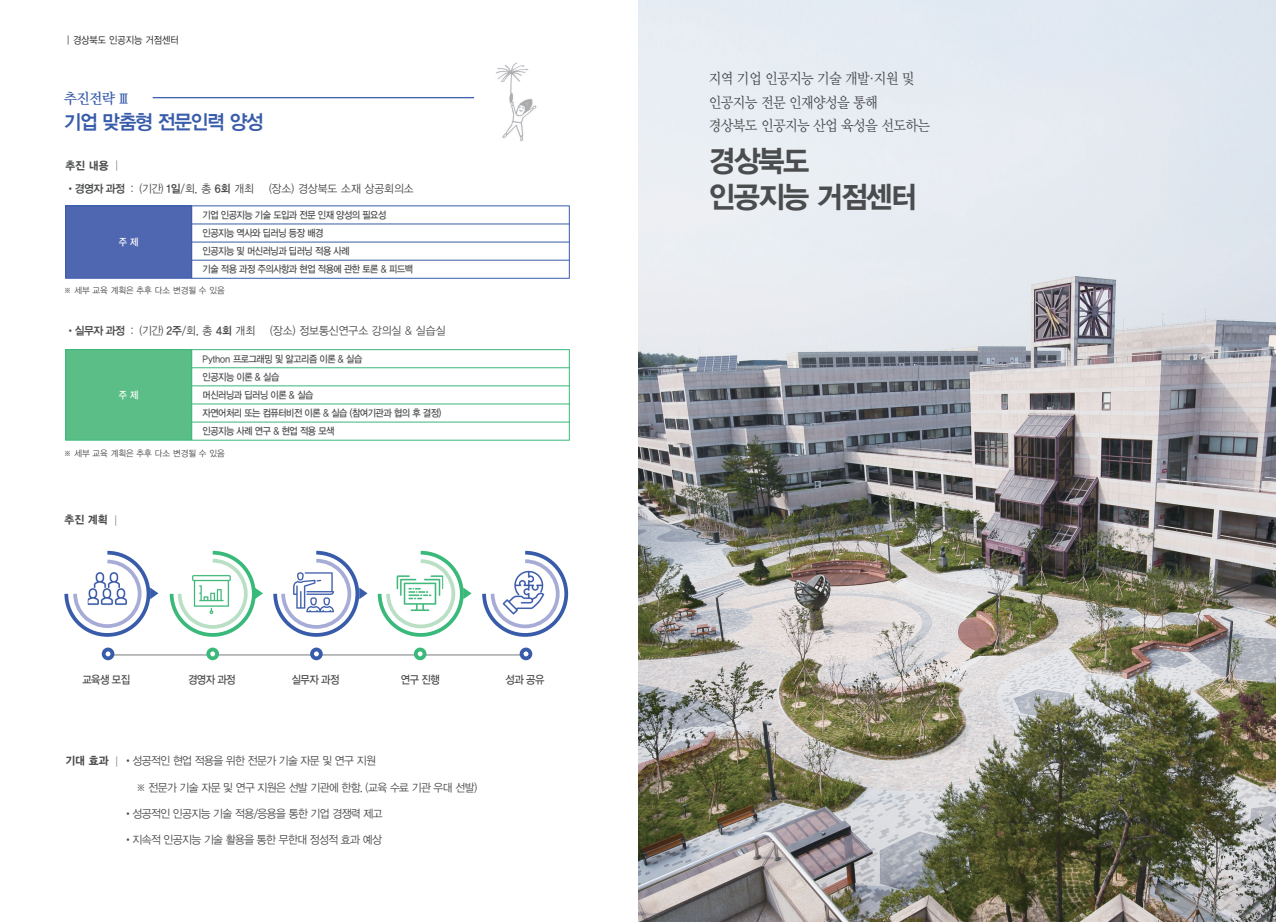
<style>
.page{position:relative;width:1276px;height:922px;background:#fff}
.page>*{position:absolute;margin:0;border:0;box-sizing:border-box;transform-origin:0 0}
.t1{font:30px/36px "YDVYGO155";letter-spacing:-.05em;color:#4b4c4d;scale:.95 1}
.t2{font:20px "YDVYGO14";letter-spacing:-.05em;color:#385caa;scale:.95 1}
.t3{font:15px/23.8px "YDVY Mj O13";letter-spacing:-.05em;color:#4b4c4d;scale:.9 1}
.t4{font:15px "YDVY Mj O14";letter-spacing:-.05em;color:#385caa;scale:.95 1}
.t5{font:11.25px "YDVYGO12";letter-spacing:-.05em;color:#4b4c4d;scale:.95 1}
.t6{font:11.25px "YDVYGO12";color:#4b4c4d;scale:.95 1}
.t7{font:11.25px "YDVYGO13";letter-spacing:-.05em;color:#4b4c4d;scale:.9 1}
.t8{font:11.25px "YDVYGO15";color:#4b4c4d;scale:.95 1}
.t9{font:10px/18.1px "YDVYGO13";letter-spacing:-.05em;color:#4b4c4d;scale:.9 1}
.t10{font:10px "YDVYGO12";color:#231f20;scale:.9 1}
.t11{font:10px "YDVYGO13";color:#fff;scale:.9 1}
.t12{font:8.75px "YDVYGO12";color:#4b4c4d;scale:.95 1}
.s1{font-family:"YDVYGO14"}
.s2{font-family:"YDVYGO15"}
</style>
<div class="page">
<img style="left:638px;top:0;width:638px;height:921px">
<hr style="left:153px;top:97px;width:411px;height:1px;background:#385caa">
<hr style="left:108px;top:654px;width:418px;height:1px;background:#939598">
<svg style="left:64px;top:550px;width:94px;height:87px"></svg>
<img style="left:88px;top:564px;width:47px;height:46px">
<svg style="left:169px;top:550px;width:94px;height:87px"></svg>
<img style="left:183px;top:564px;width:58px;height:51px">
<svg style="left:273px;top:550px;width:94px;height:87px"></svg>
<img style="left:287px;top:564px;width:57px;height:48px">
<svg style="left:377px;top:550px;width:94px;height:87px"></svg>
<img style="left:391px;top:564px;width:52px;height:48px">
<svg style="left:482px;top:550px;width:87px;height:87px"></svg>
<img style="left:496px;top:564px;width:57px;height:52px">
<svg style="left:102px;top:647px;width:12px;height:13px"></svg>
<svg style="left:206px;top:647px;width:13px;height:13px"></svg>
<svg style="left:310px;top:647px;width:13px;height:13px"></svg>
<svg style="left:414px;top:647px;width:12px;height:13px"></svg>
<svg style="left:519px;top:647px;width:13px;height:13px"></svg>
<div style="left:65px;top:206px;width:127px;height:72px;background:#4f67b0"></div>
<hr style="left:65px;top:206px;width:1px;height:72px;background:#385caa">
<hr style="left:191px;top:206px;width:1px;height:72px;background:#385caa">
<hr style="left:569px;top:206px;width:1px;height:72px;background:#385caa">
<hr style="left:65px;top:205px;width:504px;height:1px;background:#385caa">
<hr style="left:191px;top:224px;width:378px;height:1px;background:#385caa">
<hr style="left:191px;top:242px;width:378px;height:1px;background:#385caa">
<hr style="left:191px;top:260px;width:378px;height:1px;background:#385caa">
<hr style="left:65px;top:278px;width:504px;height:1px;background:#385caa">
<div style="left:65px;top:349px;width:127px;height:91px;background:#5bbe86"></div>
<hr style="left:65px;top:349px;width:1px;height:91px;background:#39b97a">
<hr style="left:191px;top:349px;width:1px;height:91px;background:#39b97a">
<hr style="left:569px;top:349px;width:1px;height:91px;background:#39b97a">
<hr style="left:65px;top:349px;width:504px;height:1px;background:#39b97a">
<hr style="left:191px;top:367px;width:378px;height:1px;background:#39b97a">
<hr style="left:191px;top:385px;width:378px;height:1px;background:#39b97a">
<hr style="left:191px;top:403px;width:378px;height:1px;background:#39b97a">
<hr style="left:191px;top:422px;width:378px;height:1px;background:#39b97a">
<hr style="left:65px;top:440px;width:504px;height:1px;background:#39b97a">
<img style="left:475px;top:62px;width:89px;height:80px">
<p class="t10" style="left:67px;top:35px;width:126px">| 경상북도 인공지능 거점센터</p>
<h3 class="t4" style="left:64px;top:90px;width:71px">추진전략Ⅲ</h3>
<h2 class="t2" style="left:64px;top:111px;width:212px">기업 맞춤형 전문인력 양성</h2>
<p class="t8" style="left:65px;top:159px;width:56px">추진 내용 |</p>
<p class="t5" style="left:65px;top:182px;width:200px">•<span class="s1">경영자 과정</span> : (기간) <span class="s1">1일</span>/회, 총 <span class="s1">6회</span> 개최</p>
<p class="t6" style="left:269px;top:182px;width:154px">(장소) 경상북도 소재 상공회의소</p>
<p class="t11" style="left:119px;top:236px;width:23px">주 제</p>
<p class="t9" style="left:203px;top:206px;width:235px">기업 인공지능 기술 도입과 전문 인재 양성의 필요성 인공지능 역사와 딥러닝 등장 배경<br>인공지능 및 머신러닝과 딥러닝 적용 사례<br>기술 적용 과정 주의사항과 현업 적용에 관한 토론 &amp; 피드백</p>
<p class="t12" style="left:64px;top:286px;width:171px">※ 세부 교육 계획은 추후 다소 변경될 수 있음</p>
<p class="t5" style="left:65px;top:324px;width:201px">•<span class="s1">실무자 과정</span> : (기간) <span class="s1">2주</span>/회, 총 <span class="s1">4회</span> 개최</p>
<p class="t6" style="left:270px;top:324px;width:186px">(장소) 정보통신연구소 강의실 &amp; 실습실</p>
<p class="t11" style="left:119px;top:389px;width:23px">주 제</p>
<p class="t9" style="left:203px;top:349px;width:267px">Python 프로그래밍 및 알고리즘 이론 &amp; 실습<br>인공지능 이론 &amp; 실습<br>머신러닝과 딥러닝 이론 &amp; 실습<br>자연어처리 또는 컴퓨터비전 이론 &amp; 실습 (참여기관과 협의 후 결정) 인공지능 사례 연구 &amp; 현업 적용 모색</p>
<p class="t12" style="left:64px;top:448px;width:171px">※ 세부 교육 계획은 추후 다소 변경될 수 있음</p>
<p class="t8" style="left:64px;top:513px;width:56px">추진 계획 |</p>
<p class="t7" style="left:82px;top:673px;width:54px">교육생 모집</p>
<p class="t7" style="left:188px;top:673px;width:54px">경영자 과정</p>
<p class="t7" style="left:292px;top:673px;width:54px">실무자 과정</p>
<p class="t7" style="left:401px;top:673px;width:45px">연구 진행</p>
<p class="t7" style="left:505px;top:673px;width:45px">성과 공유</p>
<p class="t5" style="left:65px;top:754px;width:328px"><span class="s2">기대 효과 |</span> •성공적인 현업 적용을 위한 전문가 기술 자문 및 연구 지원</p>
<p class="t5" style="left:136px;top:780px;width:360px">※ 전문가 기술 자문 및 연구 지원은 선발 기관에 한함. (교육 수료 기관 우대 선발)</p>
<p class="t5" style="left:123px;top:806px;width:275px">•성공적인 인공지능 기술 적용/응용을 통한 기업 경쟁력 제고</p>
<p class="t5" style="left:123px;top:833px;width:274px">•지속적 인공지능 기술 활용을 통한 무한대 정성적 효과 예상</p>
<h3 class="t3" style="left:709px;top:67px;width:247px">지역 기업 인공지능 기술 개발·지원 및 인공지능 전문 인재양성을 통해 경상북도 인공지능 산업 육성을 선도하는</h3>
<h1 class="t1" style="left:709px;top:143px;width:221px">경상북도 인공지능 거점센터</h1>
</div>
